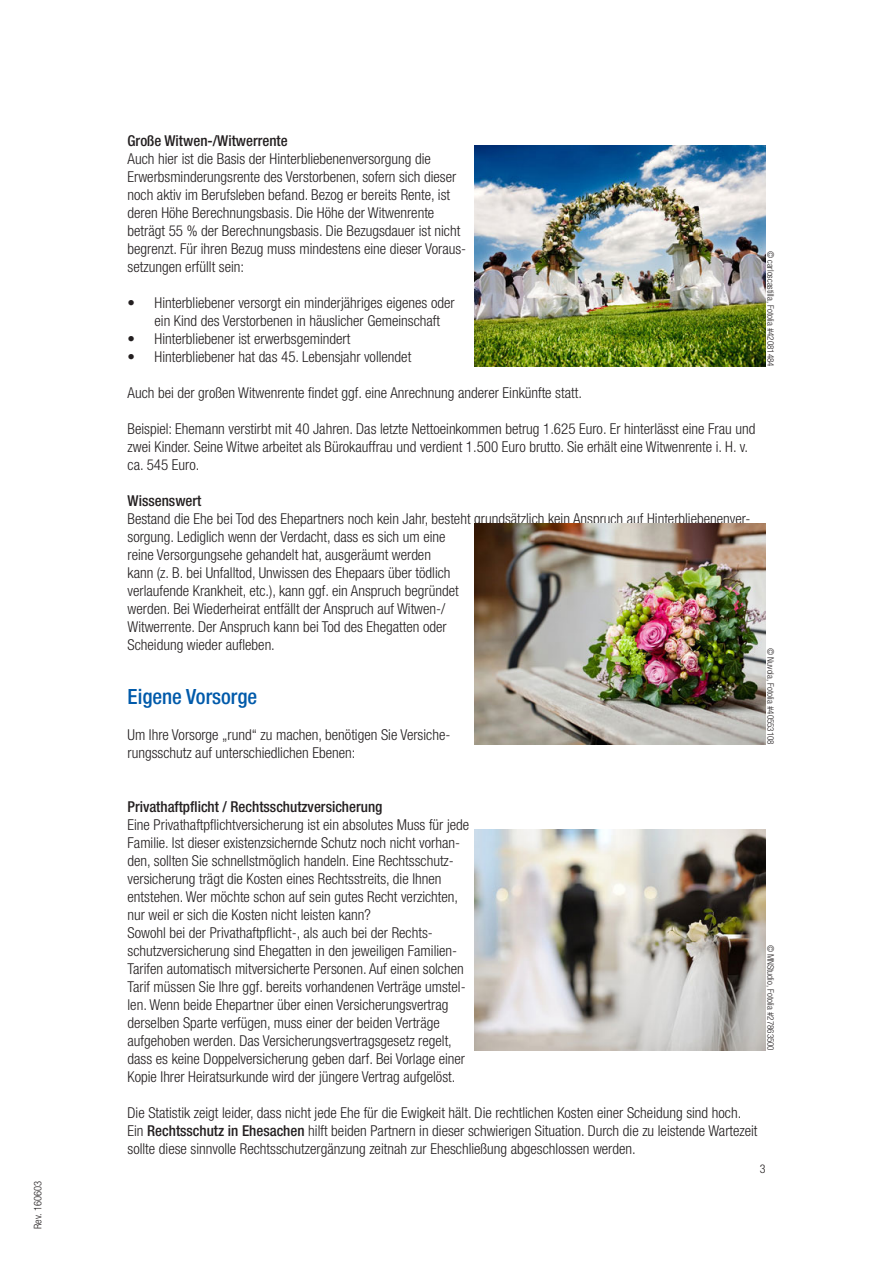
<style>
.page{position:relative;width:893px;height:1263px;background:#fff}
.page>*{position:absolute;margin:0;border:0;box-sizing:border-box;transform-origin:0 0}
.t1{font:500 condensed 21px "Helvetica Neue LT Std";color:#015aaa}
.t2{font:300 condensed 15px/18px "Helvetica Neue LT Std";color:#231f20}
.t3{font:500 condensed 15px "Helvetica Neue LT Std";color:#231f20}
.t4{font:300 condensed 12px "Helvetica Neue LT Std";color:#231f20}
.t5{font:300 condensed 10.5px "Helvetica Neue LT Std";color:#231f20}
.t6{font:300 condensed 9px "Helvetica Neue LT Std";color:#231f20}
.s1{font-weight:500}
</style>
<div class="page">
<img style="left:475px;top:146px;width:290px;height:221px">
<img style="left:475px;top:524px;width:290px;height:221px">
<img style="left:475px;top:830px;width:290px;height:221px">
<p class="t5" style="left:32px;top:1229px;width:49px;rotate:-90deg">Rev. 160603</p>
<p class="t3" style="left:128px;top:131px;width:162px">Große Witwen-/Witwerrente</p>
<p class="t2" style="left:128px;top:149px;width:340px">Auch hier ist die Basis der Hinterbliebenenversorgung die Erwerbsminderungsrente des Verstorbenen, sofern sich dieser noch aktiv im Berufsleben befand. Bezog er bereits Rente, ist deren Höhe Berechnungsbasis. Die Höhe der Witwenrente beträgt 55 % der Berechnungsbasis. Die Bezugsdauer ist nicht begrenzt. Für ihren Bezug muss mindestens eine dieser Voraus&shy;setzungen erfüllt sein:</p>
<p class="t2" style="left:155px;top:293px;width:302px;text-indent:-27px">• Hinterbliebener versorgt ein minderjähriges eigenes oder ein Kind des Verstorbenen in häuslicher Gemeinschaft</p>
<p class="t2" style="left:128px;top:329px;width:224px">• Hinterbliebener ist erwerbsgemindert</p>
<p class="t2" style="left:128px;top:347px;width:285px">• Hinterbliebener hat das 45. Lebensjahr vollendet</p>
<p class="t2" style="left:128px;top:383px;width:456px">Auch bei der großen Witwenrente findet ggf. eine Anrechnung anderer Einkünfte statt.</p>
<p class="t2" style="left:128px;top:419px;width:629px">Beispiel: Ehemann verstirbt mit 40 Jahren. Das letzte Nettoeinkommen betrug 1.625 Euro. Er hinterlässt eine Frau und zwei Kinder. Seine Witwe arbeitet als Bürokauffrau und verdient 1.500 Euro brutto. Sie erhält eine Witwenrente i. H. v. ca. 545 Euro.</p>
<p class="t3" style="left:128px;top:491px;width:75px">Wissenswert</p>
<p class="t2" style="left:128px;top:509px;width:624px">Bestand die Ehe bei Tod des Ehepartners noch kein Jahr, besteht grundsätzlich kein Anspruch auf Hinterbliebenenver&shy;sorgung. Lediglich wenn der Verdacht, dass es sich um eine<br>reine Versorgungsehe gehandelt hat, ausgeräumt werden<br>kann (z. B. bei Unfalltod, Unwissen des Ehepaars über tödlich<br>verlaufende Krankheit, etc.), kann ggf. ein Anspruch begründet<br>werden. Bei Wiederheirat entfällt der Anspruch auf Witwen-/<br>Witwerrente. Der Anspruch kann bei Tod des Ehegatten oder<br>Scheidung wieder aufleben.</p>
<p class="t1" style="left:128px;top:684px;width:131px">Eigene Vorsorge</p>
<p class="t2" style="left:128px;top:725px;width:324px">Um Ihre Vorsorge „rund“ zu machen, benötigen Sie Versiche&shy;rungsschutz auf unterschiedlichen Ebenen:</p>
<p class="t6" style="left:776px;top:251px;width:118px;rotate:90deg">© carloscastilla, Fotolia #42081484</p>
<p class="t6" style="left:776px;top:648px;width:98px;rotate:90deg">© Nuvola, Fotolia #40553108</p>
<p class="t3" style="left:128px;top:797px;width:256px">Privathaftpflicht / Rechtsschutzversicherung</p>
<p class="t2" style="left:128px;top:815px;width:343px">Eine Privathaftpflichtversicherung ist ein absolutes Muss für jede</p>
<p class="t2" style="left:128px;top:833px;width:334px">Familie. Ist dieser existenzsichernde Schutz noch nicht vorhan&shy;den, sollten Sie schnellstmöglich handeln. Eine Rechtsschutz&shy;versicherung trägt die Kosten eines Rechtsstreits, die Ihnen entstehen. Wer möchte schon auf sein gutes Recht verzichten, nur weil er sich die Kosten nicht leisten kann?</p>
<p class="t2" style="left:128px;top:923px;width:340px">Sowohl bei der Privathaftpflicht-, als auch bei der Rechts&shy;schutzversicherung sind Ehegatten in den jeweiligen Familien-Tarifen automatisch mitversicherte Personen. Auf einen solchen Tarif müssen Sie Ihre ggf. bereits vorhandenen Verträge umstel&shy;len. Wenn beide Ehepartner über einen Versicherungsvertrag derselben Sparte verfügen, muss einer der beiden Verträge aufgehoben werden. Das Versicherungsvertragsgesetz regelt, dass es keine Doppelversicherung geben darf. Bei Vorlage einer Kopie Ihrer Heiratsurkunde wird der jüngere Vertrag aufgelöst.</p>
<p class="t2" style="left:128px;top:1103px;width:631px">Die Statistik zeigt leider, dass nicht jede Ehe für die Ewigkeit hält. Die rechtlichen Kosten einer Scheidung sind hoch.<br>Ein <span class="s1">Rechtsschutz in Ehesachen</span> hilft beiden Partnern in dieser schwierigen Situation. Durch die zu leistende Wartezeit sollte diese sinnvolle Rechtsschutzergänzung zeitnah zur Eheschließung abgeschlossen werden.</p>
<p class="t6" style="left:776px;top:944px;width:108px;rotate:90deg">© MNStudio, Fotolia #27863500</p>
<p class="t4" style="left:760px;top:1161px;width:7px">3</p>
</div>
